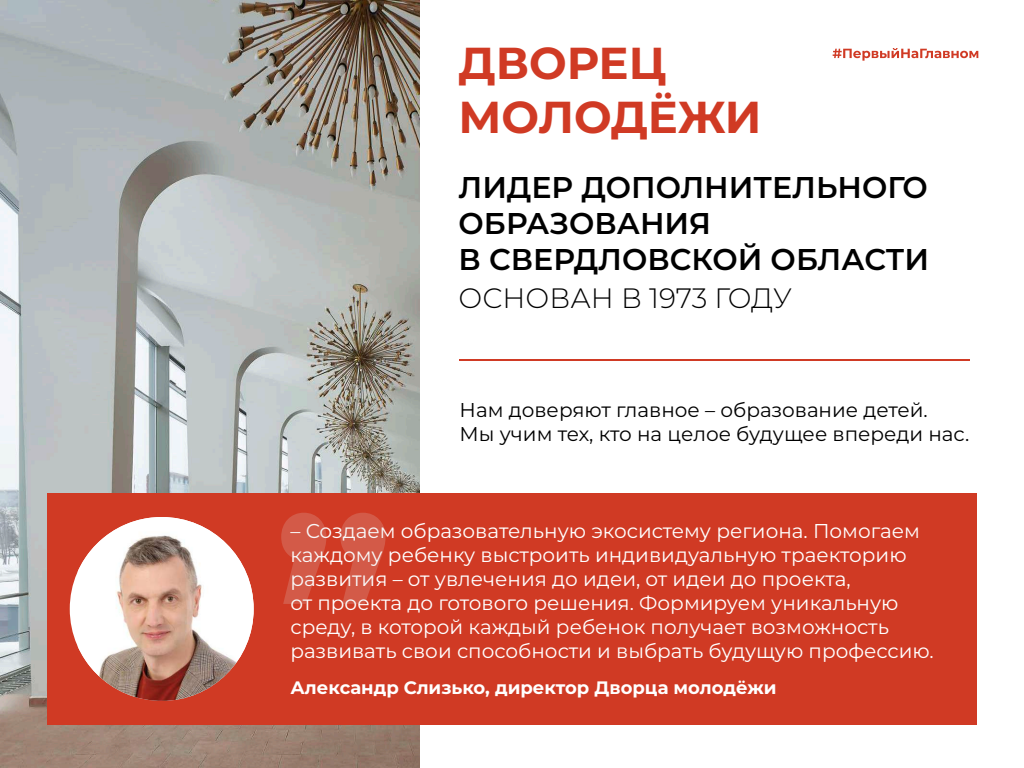
<style>
.page{position:relative;width:1024px;height:768px;background:#fff}
.page>*{position:absolute;margin:0;border:0;box-sizing:border-box;transform-origin:0 0}
.t1{font:700 44.7px/53.6px "Montserrat";color:#d03a24}
.t2{font:600 30px/36px "Montserrat";color:#000}
.t3{font:300 28px "Montserrat";color:#000}
.t4{font:20px/24px "Montserrat";color:#fff}
.t5{font:20px/24px "Montserrat";color:#000}
.t6{font:700 18px "Montserrat";color:#fff}
</style>
<div class="page">
<img style="left:0;top:0;width:420px;height:768px">
<div style="left:47px;top:494px;width:930px;height:231px;background:#d03a24"></div>
<svg style="left:70px;top:571px;width:8px;height:76px"></svg>
<img style="left:78px;top:517px;width:176px;height:184px">
<svg style="left:281px;top:513px;width:105px;height:91px"></svg>
<hr style="left:460px;top:359px;width:510px;height:2px;background:#d03a24">
<svg style="left:833px;top:48px;width:145px;height:13px"></svg>
<h1 class="t1" style="left:459px;top:35px;width:305px">ДВОРЕЦ<br>МОЛОДЁЖИ</h1>
<h2 class="t2" style="left:459px;top:169px;width:472px">ЛИДЕР ДОПОЛНИТЕЛЬНОГО<br>ОБРАЗОВАНИЯ<br>В СВЕРДЛОВСКОЙ ОБЛАСТИ</h2>
<h3 class="t3" style="left:459px;top:279px;width:335px">ОСНОВАН В 1973 ГОДУ</h3>
<p class="t5" style="left:460px;top:397px;width:511px">Нам доверяют главное – образование детей.<br>Мы учим тех, кто на целое будущее впереди нас.</p>
<p class="t4" style="left:290px;top:519px;width:645px">– Создаем образовательную экосистему региона. Помогаем каждому ребенку выстроить индивидуальную траекторию развития – от увлечения до идеи, от идеи до проекта,<br>от проекта до готового решения. Формируем уникальную среду, в которой каждый ребенок получает возможность развивать свои способности и выбрать будущую профессию.</p>
<p class="t6" style="left:290px;top:676px;width:488px">Александр Слизько, директор Дворца молодёжи</p>
</div>
